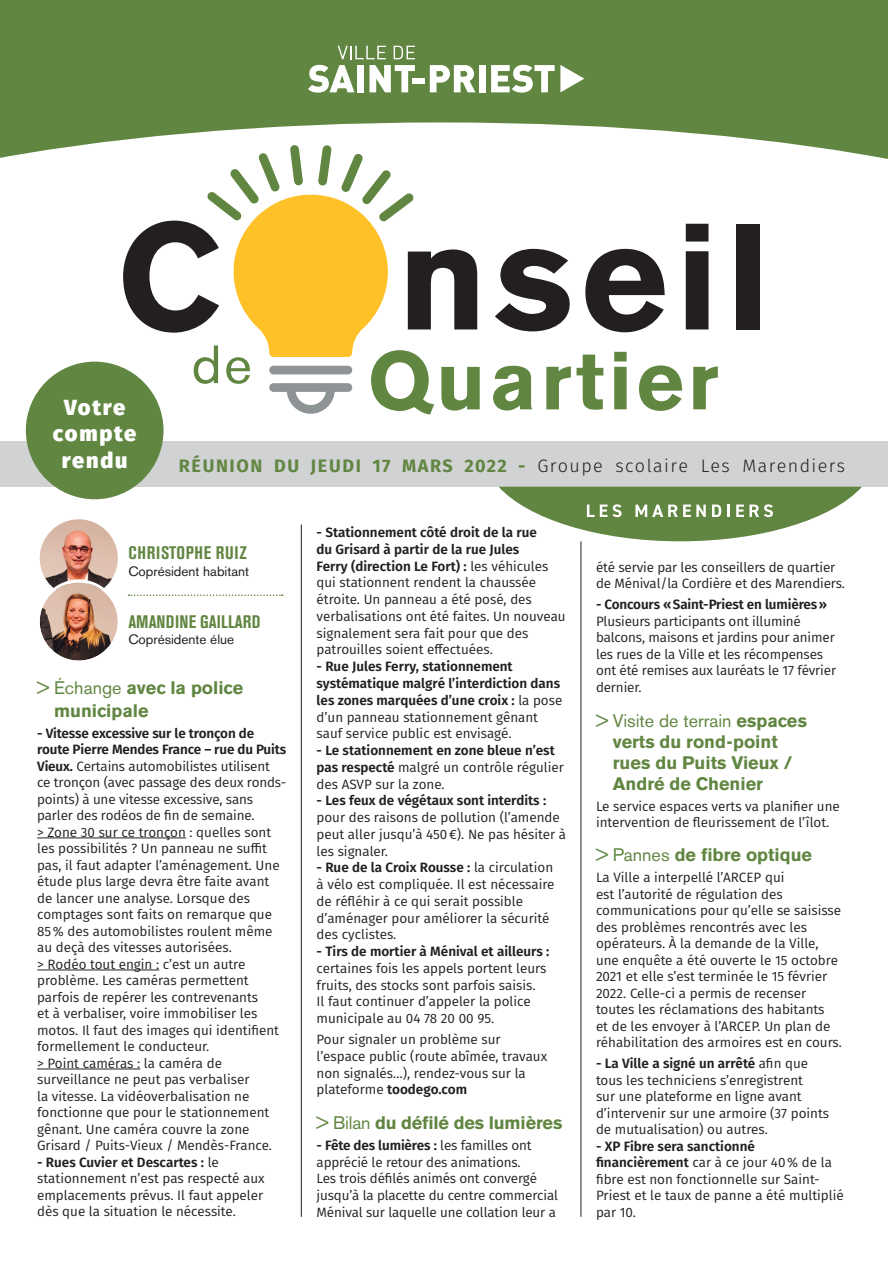
<style>
.page{position:relative;width:888px;height:1263px;background:#fff}
.page>*{position:absolute;margin:0;border:0;box-sizing:border-box;transform-origin:0 0}
.t1{font:800 21.9px/26.2px "Fira Sans";letter-spacing:.08em;color:#fff;text-align:center}
.t2{font:700 18px/21px "Akzidenz Grotesk BE";color:#618641}
.t3{font:300 18px "Fira Sans";letter-spacing:.08em;color:#231f20}
.t4{font:700 condensed 18px "Akzidenz Grotesk BE";color:#618641}
.t5{font:700 condensed 18px "Akzidenz Grotesk BE";letter-spacing:.04em;color:#618641}
.t6{font:13.5px/16.5px "Fira Sans";color:#231f20}
.t7{font:600 13.5px/16.8px "Fira Sans";color:#231f20}
.t8{font:13.5px "Akzidenz Grotesk BE";color:#231f20}
.s1{font-weight:700;color:#618641}
.s2{font-weight:400}
.s3{font-weight:600}
</style>
<div class="page">
<svg style="left:0;top:0;width:888px;height:159px;background:#76965a"></svg>
<svg style="left:308px;top:65px;width:46px;height:28px"></svg>
<div style="left:357px;top:65px;width:7px;height:27px;background:#fff"></div>
<svg style="left:369px;top:65px;width:46px;height:27px"></svg>
<div style="left:412px;top:78px;width:13px;height:6px;background:#fff"></div>
<svg style="left:430px;top:65px;width:45px;height:27px"></svg>
<div style="left:479px;top:65px;width:6px;height:27px;background:#fff"></div>
<svg style="left:491px;top:65px;width:63px;height:28px"></svg>
<svg style="left:560px;top:65px;width:24px;height:27px"></svg>
<svg style="left:337px;top:46px;width:49px;height:13px"></svg>
<svg style="left:393px;top:46px;width:22px;height:13px"></svg>
<div style="left:0;top:441px;width:888px;height:46px;background:#d1d2d4"></div>
<div style="left:26px;top:362px;width:137px;height:137px;background:#618641;border-radius:50%"></div>
<svg style="left:495px;top:249px;width:74px;height:82px"></svg>
<svg style="left:585px;top:249px;width:79px;height:83px"></svg>
<svg style="left:685px;top:224px;width:23px;height:105px;background:#3e3a3b"></svg>
<div style="left:736px;top:224px;width:23px;height:105px;background:#231f20"></div>
<svg style="left:493px;top:366px;width:39px;height:44px"></svg>
<svg style="left:546px;top:354px;width:57px;height:56px"></svg>
<svg style="left:614px;top:352px;width:12px;height:57px"></svg>
<svg style="left:639px;top:365px;width:43px;height:46px"></svg>
<svg style="left:693px;top:366px;width:24px;height:43px"></svg>
<svg style="left:123px;top:145px;width:356px;height:269px"></svg>
<hr style="left:37px;top:837px;width:149px;height:1px;background:#231f20">
<hr style="left:37px;top:969px;width:122px;height:1px;background:#231f20">
<hr style="left:37px;top:1068px;width:103px;height:1px;background:#231f20">
<hr style="left:301px;top:524px;width:1px;height:692px;background:#231f20">
<hr style="left:580px;top:541px;width:1px;height:675px;background:#231f20">
<svg style="left:499px;top:487px;width:363px;height:54px"></svg>
<img style="left:40px;top:519px;width:78px;height:78px;border-radius:39px">
<img style="left:40px;top:582px;width:78px;height:78px;border-radius:39px">
<div style="left:37px;top:579px;width:84px;height:84px;border:3px solid #fff;border-radius:50%"></div>
<svg style="left:128px;top:594px;width:155px;height:2px"></svg>
<h1 class="t1" style="left:53px;top:392px;width:85px">Votre compte rendu</h1>
<h2 class="t3" style="left:179px;top:452px;width:667px"><span class="s1">RÉUNION DU JEUDI 17 MARS 2022 -</span> Groupe scolaire Les Marendiers</h2>
<h2 class="t5" style="left:128px;top:543px;width:120px">CHRISTOPHE RUIZ</h2>
<p class="t8" style="left:128px;top:563px;width:122px">Coprésident habitant</p>
<h2 class="t4" style="left:128px;top:611px;width:133px">AMANDINE GAILLARD</h2>
<p class="t8" style="left:128px;top:631px;width:107px">Coprésidente élue</p>
<h2 class="t2" style="left:54px;top:677px;width:191px;line-height:22.5px;text-indent:-17px"><span class="s2">&gt; Échange</span> avec la police municipale</h2>
<p class="t6" style="left:37px;top:724px;width:251px"><span class="s3">- Vitesse excessive sur le tronçon de route Pierre Mendes France – rue du Puits Vieux.</span> Certains automobilistes utilisent ce tronçon (avec passage des deux ronds&shy;points) à une vitesse excessive, sans parler des rodéos de fin de semaine.<br>&gt; Zone 30 sur ce tronçon : quelles sont les possibilités ? Un panneau ne suffit pas, il faut adapter l’aménagement. Une étude plus large devra être faite avant de lancer une analyse. Lorsque des comptages sont faits on remarque que 85% des automobilistes roulent même au deçà des vitesses autorisées.<br>&gt; Rodéo tout engin : c’est un autre problème. Les caméras permettent parfois de repérer les contrevenants<br>et à verbaliser, voire immobiliser les motos. Il faut des images qui identifient formellement le conducteur.<br>&gt; Point caméras : la caméra de surveillance ne peut pas verbaliser<br>la vitesse. La vidéoverbalisation ne fonctionne que pour le stationnement gênant. Une caméra couvre la zone Grisard / Puits-Vieux / Mendès-France.</p>
<p class="t6" style="left:37px;top:1153px;width:229px"><span class="s3">- Rues Cuvier et Descartes :</span> le stationnement n’est pas respecté aux emplacements prévus. Il faut appeler dès que la situation le nécessite.</p>
<p class="t6" style="left:316px;top:524px;width:251px"><span class="s3">- Stationnement côté droit de la rue<br>du Grisard à partir de la rue Jules<br>Ferry (direction Le Fort) :</span> les véhicules qui stationnent rendent la chaussée étroite. Un panneau a été posé, des verbalisations ont été faites. Un nouveau signalement sera fait pour que des patrouilles soient effectuées.</p>
<p class="t7" style="left:316px;top:657px;width:247px">- Rue Jules Ferry, stationnement systématique malgré l’interdiction dans les zones marquées d’une croix : <span class="s2">la pose d’un panneau stationnement gênant sauf service public est envisagé.</span></p>
<p class="t7" style="left:316px;top:741px;width:249px">- Le stationnement en zone bleue n’est pas respecté <span class="s2">malgré un contrôle régulier des ASVP sur la zone.</span></p>
<p class="t7" style="left:316px;top:791px;width:231px">- Les feux de végétaux sont interdits :</p>
<p class="t6" style="left:316px;top:808px;width:251px">pour des raisons de pollution (l’amende peut aller jusqu’à 450€). Ne pas hésiter à les signaler.</p>
<p class="t6" style="left:316px;top:859px;width:239px"><span class="s3">- Rue de la Croix Rousse :</span> la circulation à vélo est compliquée. Il est nécessaire de réfléhir à ce qui serait possible d’aménager pour améliorer la sécurité des cyclistes.</p>
<p class="t7" style="left:316px;top:942px;width:234px">- Tirs de mortier à Ménival et ailleurs :</p>
<p class="t6" style="left:316px;top:959px;width:231px">certaines fois les appels portent leurs fruits, des stocks sont parfois saisis.<br>Il faut continuer d’appeler la police municipale au 04 78 20 00 95.</p>
<p class="t6" style="left:316px;top:1030px;width:232px">Pour signaler un problème sur l’espace public (route abîmée, travaux non signalés…), rendez-vous sur la plateforme <span class="s3">toodego.com</span></p>
<h2 class="t2" style="left:316px;top:1112px;width:247px"><span class="s2">&gt; Bilan</span> du défilé des lumières</h2>
<p class="t6" style="left:316px;top:1136px;width:243px"><span class="s3">- Fête des lumières :</span> les familles ont apprécié le retour des animations.<br>Les trois défilés animés ont convergé jusqu’à la placette du centre commercial Ménival sur laquelle une collation leur a</p>
<p class="t6" style="left:596px;top:558px;width:250px">été servie par les conseillers de quartier de Ménival/la Cordière et des Marendiers.</p>
<p class="t7" style="left:596px;top:595px;width:232px">- Concours «Saint-Priest en lumières»</p>
<p class="t6" style="left:596px;top:612px;width:242px">Plusieurs participants ont illuminé balcons, maisons et jardins pour animer les rues de la Ville et les récompenses ont été remises aux lauréats le 17 février dernier.</p>
<h2 class="t2" style="left:613px;top:710px;width:196px;text-indent:-17px"><span class="s2">&gt; Visite de terrain</span> espaces verts du rond-point rues du Puits Vieux /<br>André de Chenier</h2>
<p class="t6" style="left:596px;top:797px;width:245px">Le service espaces verts va planifier une intervention de fleurissement de l’îlot.</p>
<h2 class="t2" style="left:596px;top:844px;width:217px"><span class="s2">&gt; Pannes</span> de fibre optique</h2>
<p class="t6" style="left:596px;top:868px;width:247px">La Ville a interpellé l’ARCEP qui<br>est l’autorité de régulation des communications pour qu’elle se saisisse des problèmes rencontrés avec les opérateurs. À la demande de la Ville, une enquête a été ouverte le 15 octobre 2021 et elle s’est terminée le 15 février 2022. Celle-ci a permis de recenser toutes les réclamations des habitants<br>et de les envoyer à l’ARCEP. Un plan de réhabilitation des armoires est en cours.</p>
<p class="t6" style="left:596px;top:1054px;width:235px"><span class="s3">- La Ville a signé un arrêté</span> afin que tous les techniciens s’enregistrent<br>sur une plateforme en ligne avant d’intervenir sur une armoire (37 points de mutualisation) ou autres.</p>
<p class="t6" style="left:596px;top:1137px;width:249px"><span class="s3">- XP Fibre sera sanctionné financièrement</span> car à ce jour 40% de la fibre est non fonctionnelle sur Saint-<br>Priest et le taux de panne a été multiplié par 10.</p>
</div>
